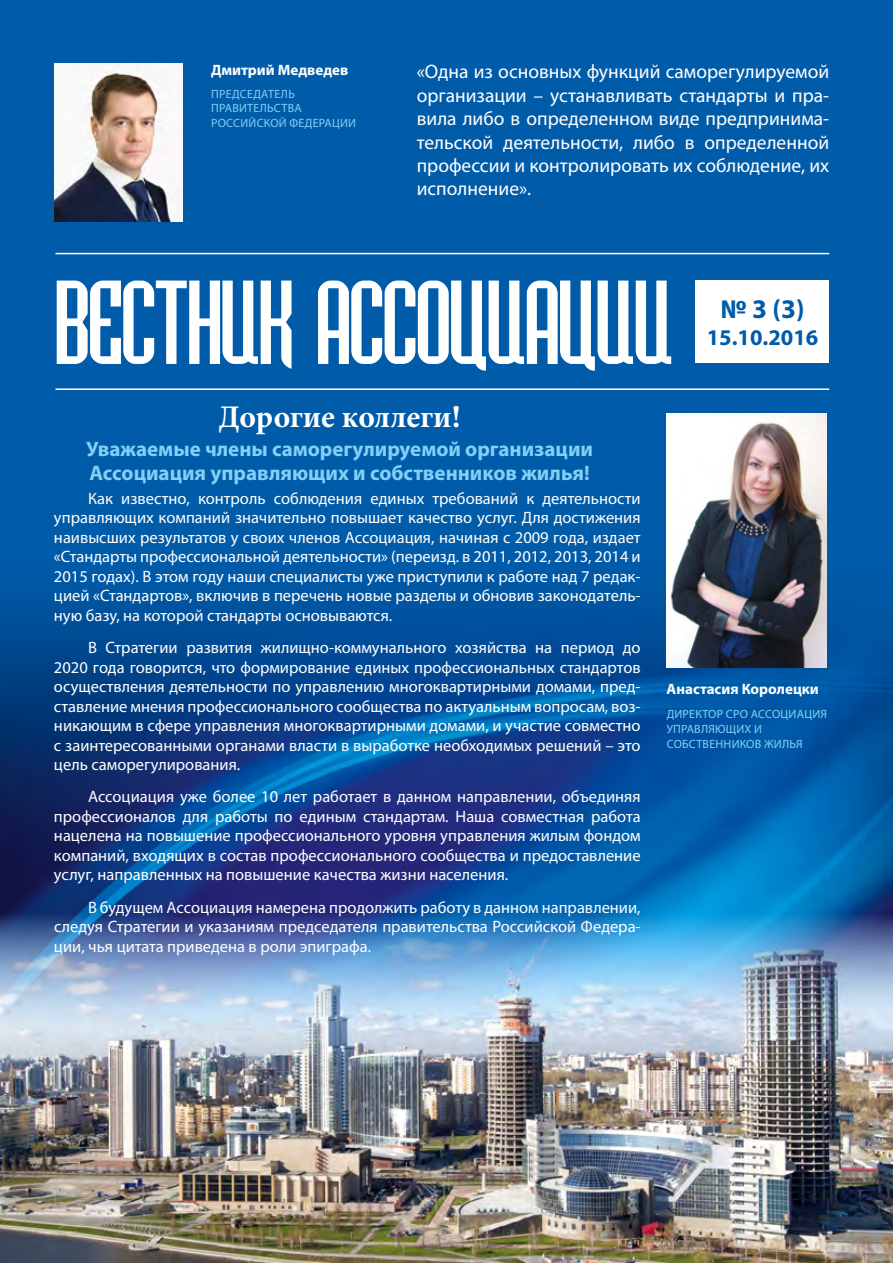
<style>
.page{position:relative;width:893px;height:1263px;background:#fff}
.page>*{position:absolute;margin:0;border:0;box-sizing:border-box;transform-origin:0 0}
.t1{font:109.5px "Bedrock Cyr Regular";letter-spacing:-.025em;color:#fff}
.t2{font:700 31.5px "Minion Pro";color:#fff}
.t3{font:700 27px "Myriad Pro";color:#005ba9}
.t4{font:700 22.5px "Myriad Pro";color:#005ba9}
.t5{font:700 21px/24px "Myriad Pro";color:#82d0f5}
.t6{font:19.5px/23.4px "Myriad Pro";color:#fff;text-align:justify}
.t7{font:16.5px/19.5px "Myriad Pro";color:#fff;text-align:justify}
.t8{font:700 15px "Myriad Pro";color:#fff}
.t9{font:12px/14.4px "Myriad Pro";letter-spacing:.02em;color:#82d0f5}
</style>
<div class="page">
<img style="left:0;top:0;width:893px;height:915px">
<hr style="left:56px;top:253px;width:773px;height:1px;background:#fff">
<hr style="left:56px;top:388px;width:773px;height:2px;background:#fff">
<div style="left:695px;top:280px;width:134px;height:83px;background:#fff"></div>
<img style="left:54px;top:64px;width:129px;height:158px">
<img style="left:667px;top:414px;width:159px;height:254px">
<img style="left:0;top:915px;width:893px;height:348px">
<p class="t8" style="left:211px;top:60px;width:139px">Дмитрий Медведев</p>
<p class="t9" style="left:211px;top:87px;width:146px">председатель<br>Правительства<br>Российской Федерации</p>
<p class="t6" style="left:417px;top:60px;width:414px">«Одна из основных функций саморегулируемой организации – устанавливать стандарты и пра&shy;вила либо в определенном виде предпринима&shy;тельской деятельности, либо в определенной профессии и контролировать их соблюдение, их исполнение».</p>
<h1 class="t1" style="left:54px;top:270px;width:621px">ВЕСТНИК АССОЦИАЦИИ</h1>
<h2 class="t2" style="left:218px;top:394px;width:244px">Дорогие коллеги!</h2>
<p class="t5" style="left:86px;top:436px;width:509px">Уважаемые члены саморегулируемой организации<br>Ассоциация управляющих и собственников жилья!</p>
<h3 class="t3" style="left:720px;top:291px;width:85px">№ 3 (3)</h3>
<h3 class="t4" style="left:707px;top:322px;width:113px">15.10.2016</h3>
<p class="t7" style="left:54px;top:488px;width:588px;text-indent:34px">Как известно, контроль соблюдения единых требований к деятельности управляющих компаний значительно повышает качество услуг. Для достижения наивысших результатов у своих членов Ассоциация, начиная с 2009 года, издает «Стандарты профессиональной деятельности» (переизд. в 2011, 2012, 2013, 2014 и 2015 годах). В этом году наши специалисты уже приступили к работе над 7 редак&shy;цией «Стандартов», включив в перечень новые разделы и обновив законодатель&shy;ную базу, на которой стандарты основываются.</p>
<p class="t7" style="left:54px;top:637px;width:588px;text-indent:34px">В Стратегии развития жилищно-коммунального хозяйства на период до 2020 года говорится, что формирование единых профессиональных стандартов осуществления деятельности по управлению многоквартирными домами, пред&shy;ставление мнения профессионального сообщества по актуальным вопросам, воз&shy;никающим в сфере управления многоквартирными домами, и участие совместно с заинтересованными органами власти в выработке необходимых решений – это цель саморегулирования.</p>
<p class="t7" style="left:54px;top:787px;width:588px;text-indent:34px">Ассоциация уже более 10 лет работает в данном направлении, объединяя профессионалов для работы по единым стандартам. Наша совместная работа нацелена на повышение профессионального уровня управления жилым фондом компаний, входящих в состав профессионального сообщества и предоставление услуг, направленных на повышение качества жизни населения.</p>
<p class="t7" style="left:54px;top:897px;width:588px;text-indent:34px">В будущем Ассоциация намерена продолжить работу в данном направлении, следуя Стратегии и указаниям председателя правительства Российской Федера&shy;ции, чья цитата приведена в роли эпиграфа.</p>
<p class="t8" style="left:667px;top:680px;width:154px">Анастасия Королецки</p>
<p class="t9" style="left:667px;top:706px;width:68px">директор СРО</p>
<p class="t9" style="left:667px;top:706px;width:162px;line-height:15px;text-indent:84px">Ассоциация управляющих и собственников жилья</p>
</div>
